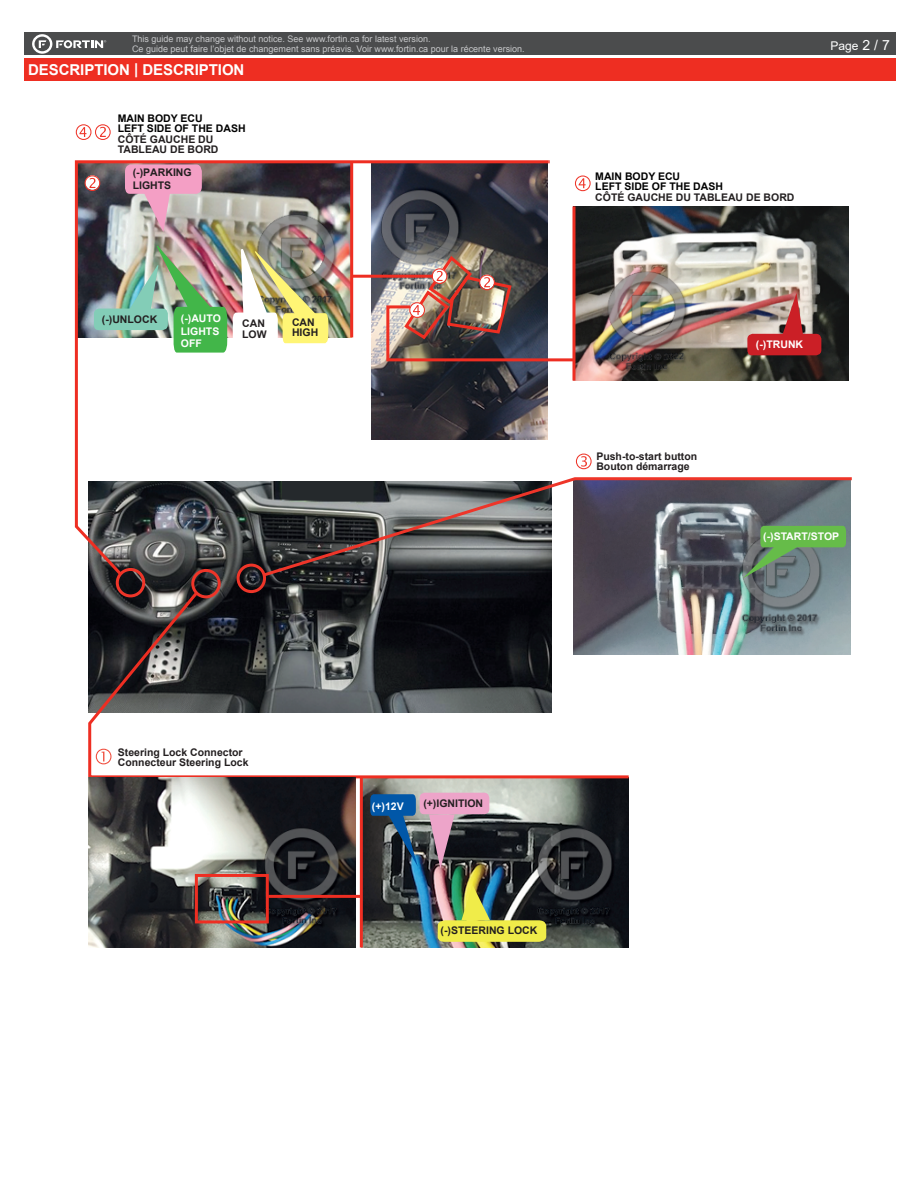
<style>
.page{position:relative;width:918px;height:1188px;background:#fff}
.page>*{position:absolute;margin:0;border:0;box-sizing:border-box;transform-origin:0 0}
.t1{font:700 15px "Arial";letter-spacing:-.005em;color:#fff}
.t2{font:12px "Arial";color:#fff}
.t3{font:700 10.5px/10.5px "Arial";color:#231f20}
.t4{font:700 10.5px/10.5px "Arial";color:#000001}
.t5{font:700 10.5px/12.6px "Arial";color:#fff}
.t6{font:9px/9.8px "Arial";color:#c7c8ca}
.s1{color:#231f20}
.s2{font-size:13.95px}
</style>
<div class="page">
<div style="left:24px;top:33px;width:872px;height:22px;background:#4b4c4d"></div>
<div style="left:24px;top:58px;width:872px;height:23px;background:#ee2e22"></div>
<svg style="left:32px;top:34px;width:74px;height:20px"></svg>
<img style="left:363px;top:780px;width:266px;height:168px">
<img style="left:574px;top:579px;width:276px;height:76px">
<img style="left:89px;top:579px;width:462px;height:10px">
<div style="left:116px;top:568px;width:29px;height:29px;border:3px solid #ee3529;border-radius:50%"></div>
<div style="left:191px;top:569px;width:30px;height:29px;border:3px solid #ee3529;border-radius:50%"></div>
<img style="left:74px;top:160px;width:476px;height:419px">
<svg style="left:88px;top:589px;width:544px;height:191px"></svg>
<svg style="left:85px;top:175px;width:15px;height:16px"></svg>
<svg style="left:576px;top:454px;width:16px;height:15px"></svg>
<div style="left:237px;top:564px;width:29px;height:29px;border:3px solid #ee3529;border-radius:50%"></div>
<svg style="left:260px;top:476px;width:592px;height:103px;background:#666267"></svg>
<svg style="left:741px;top:526px;width:105px;height:53px;background:#699268"></svg>
<svg style="left:96px;top:749px;width:15px;height:15px"></svg>
<img style="left:89px;top:778px;width:267px;height:170px">
<div style="left:195px;top:874px;width:74px;height:49px;border:3px solid #ee2e22"></div>
<hr style="left:360px;top:778px;width:3px;height:170px;background:#ee2e22">
<hr style="left:268px;top:895px;width:92px;height:3px;background:#ee2e22">
<hr style="left:350px;top:163px;width:3px;height:174px;background:#ee2e22">
<hr style="left:352px;top:275px;width:81px;height:3px;background:#ee2e22">
<img style="left:94px;top:245px;width:133px;height:108px">
<svg style="left:125px;top:164px;width:77px;height:68px;background:#d5a7b9"></svg>
<img style="left:233px;top:248px;width:95px;height:95px">
<svg style="left:370px;top:793px;width:119px;height:76px;background:#605e73"></svg>
<img style="left:438px;top:885px;width:108px;height:57px">
<img style="left:575px;top:206px;width:273px;height:175px">
<svg style="left:747px;top:293px;width:74px;height:62px;background:#b66160"></svg>
<svg style="left:575px;top:175px;width:16px;height:16px"></svg>
<svg style="left:76px;top:124px;width:35px;height:16px"></svg>
<hr style="left:572px;top:206px;width:3px;height:175px;background:#ee2e22">
<img style="left:385px;top:254px;width:191px;height:109px">
<p class="t6" style="left:132px;top:34px;width:394px">This guide may change without notice. See www.fortin.ca for latest version.<br>Ce guide peut faire l’objet de changement sans préavis. Voir www.fortin.ca pour la récente version.</p>
<h1 class="t1" style="left:28px;top:59px;width:218px">DESCRIPTION | DESCRIPTION</h1>
<p class="t4" style="left:118px;top:113px;width:129px">MAIN BODY ECU<br>LEFT SIDE OF THE DASH<br><span class="s1">CÔTÉ GAUCHE DU<br>TABLEAU DE BORD</span></p>
<p class="t3" style="left:133px;top:166px;width:60px;line-height:12.6px">(-)PARKING<br>LIGHTS</p>
<p class="t3" style="left:102px;top:314px;width:57px">(-)UNLOCK</p>
<p class="t5" style="left:181px;top:312px;width:42px">(-)AUTO<br>LIGHTS<br>OFF</p>
<p class="t3" style="left:242px;top:318px;width:26px">CAN<br>LOW</p>
<p class="t3" style="left:292px;top:317px;width:28px">CAN<br>HIGH</p>
<h2 class="t2" style="left:831px;top:38px;width:61px">Page <span class="s2">2 / 7</span></h2>
<p class="t4" style="left:595px;top:171px;width:201px">MAIN BODY ECU<br>LEFT SIDE OF THE DASH<br><span class="s1">CÔTÉ GAUCHE DU TABLEAU DE BORD</span></p>
<p class="t3" style="left:596px;top:451px;width:102px">Push-to-start button<br>Bouton démarrage</p>
<p class="t5" style="left:756px;top:338px;width:49px">(-)TRUNK</p>
<p class="t5" style="left:763px;top:530px;width:78px">(-)START/STOP</p>
<p class="t5" style="left:770px;top:531px;width:33px">(+)12V</p>
<p class="t3" style="left:118px;top:747px;width:132px">Steering Lock Connector<br>Connecteur Steering Lock</p>
<p class="t5" style="left:372px;top:800px;width:33px">(+)12V</p>
<p class="t3" style="left:423px;top:798px;width:61px">(+)IGNITION</p>
<p class="t3" style="left:441px;top:926px;width:98px">(-)STEERING LOCK</p>
</div>
